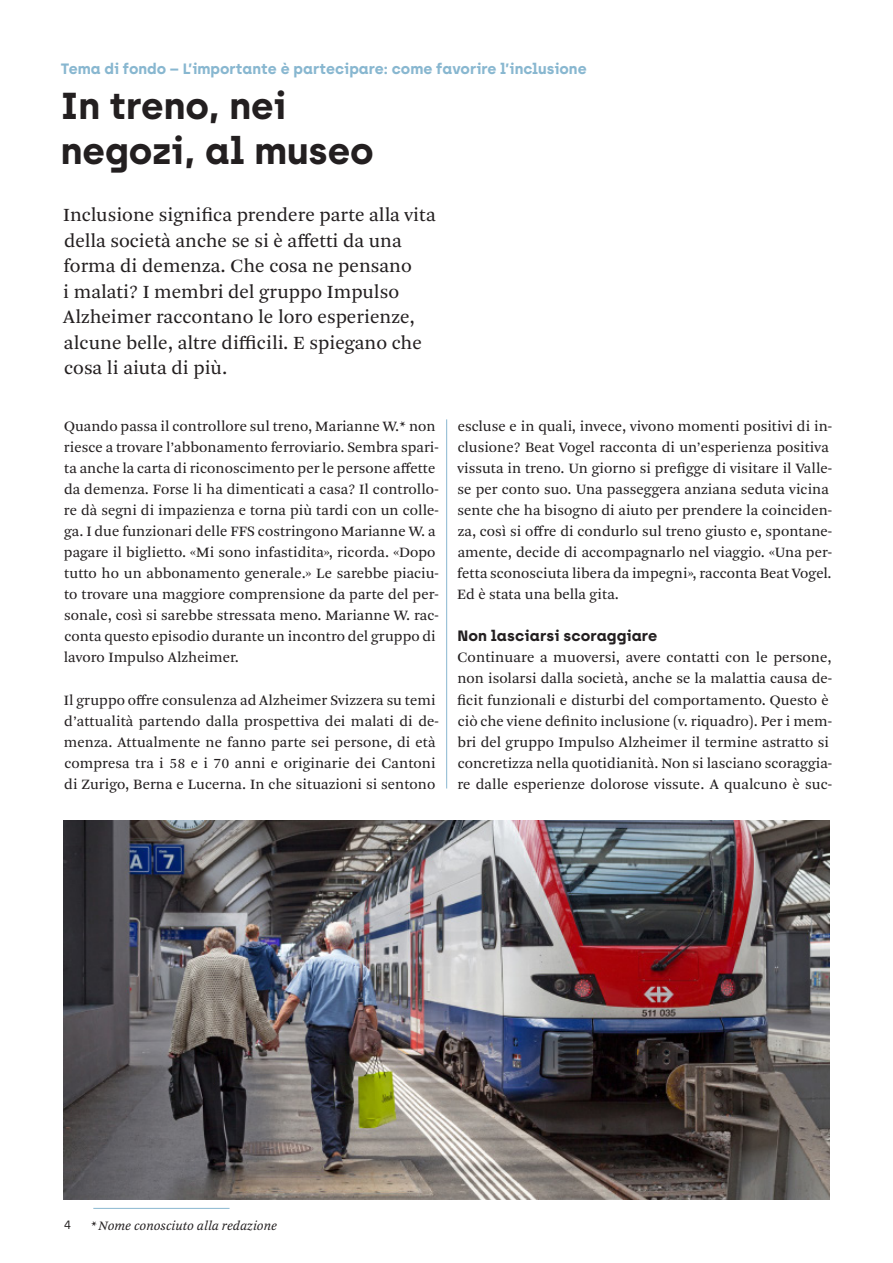
<style>
.page{position:relative;width:893px;height:1263px;background:#fff}
.page>*{position:absolute;margin:0;border:0;box-sizing:border-box;transform-origin:0 0}
.Titel_mittel{font:700 37.5px/45px "Archia";color:#231f20}
.Lead_Arnhem{font:19.5px/25.5px "Arnhem Pro Blond";color:#231f20}
.Copy_ohne_Einzug{font:15px/21px "Arnhem Pro Blond";letter-spacing:.005em;color:#231f20}
.Titel_mittel-2{font:700 15px "Archia";color:#88b7d0}
.Copy_ohne_Einzug-2{font:700 15px "Archia";letter-spacing:.005em;color:#231f20}
.t1{font:italic 13.5px "Arnhem Pro Blond";color:#231f20}
.t2{font:12px "Archia";color:#231f20}
</style>
<div class="page">
<hr style="left:446px;top:419px;width:1px;height:369px;background:#88b7d0">
<hr style="left:93px;top:1208px;width:137px;height:1px;background:#88b7d0">
<img style="left:64px;top:821px;width:765px;height:378px">
<p class="Titel_mittel-2" style="left:61px;top:60px;width:527px">Tema di fondo – L’importante è partecipare: come favorire l’inclusione</p>
<p class="Titel_mittel" style="left:61px;top:83px;width:314px">In treno, nei negozi, al museo</p>
<p class="Lead_Arnhem" style="left:63px;top:203px;width:374px">Inclusione significa prendere parte alla vita della società anche se si è affetti da una forma di demenza. Che cosa ne pensano<br>i malati? I membri del gruppo Impulso Alzheimer raccontano le loro esperienze, alcune belle, altre difficili. E spiegano che cosa li aiuta di più.</p>
<p class="Copy_ohne_Einzug" style="left:64px;top:416px;width:376px">Quando passa il controllore sul treno, Marianne W.* non riesce a trovare l’abbonamento ferroviario. Sembra spari&shy;ta anche la carta di riconoscimento per le persone affette da demenza. Forse li ha dimenticati a casa? Il controllo&shy;re dà segni di impazienza e torna più tardi con un colle&shy;ga. I due funzionari delle FFS costringono Marianne W. a pagare il biglietto. «Mi sono infastidita», ricorda. «Dopo tutto ho un abbonamento generale.» Le sarebbe piaciu&shy;to trovare una maggiore comprensione da parte del per&shy;sonale, così si sarebbe stressata meno. Marianne W. rac&shy;conta questo episodio durante un incontro del gruppo di lavoro Impulso Alzheimer.</p>
<p class="Copy_ohne_Einzug" style="left:64px;top:689px;width:377px">Il gruppo offre consulenza ad Alzheimer Svizzera su temi d’attualità partendo dalla prospettiva dei malati di de&shy;menza. Attualmente ne fanno parte sei persone, di età compresa tra i 58 e i 70 anni e originarie dei Cantoni di Zurigo, Berna e Lucerna. In che situazioni si sentono</p>
<p class="Copy_ohne_Einzug" style="left:457px;top:416px;width:377px">escluse e in quali, invece, vivono momenti positivi di in&shy;clusione? Beat Vogel racconta di un’esperienza positiva vissuta in treno. Un giorno si prefigge di visitare il Valle&shy;se per conto suo. Una passeggera anziana seduta vicina sente che ha bisogno di aiuto per prendere la coinciden&shy;za, così si offre di condurlo sul treno giusto e, spontane&shy;amente, decide di accompagnarlo nel viaggio. «Una per&shy;fetta sconosciuta libera da impegni», racconta Beat Vogel.<br>Ed è stata una bella gita.</p>
<p class="Copy_ohne_Einzug-2" style="left:458px;top:627px;width:201px">Non lasciarsi scoraggiare</p>
<p class="Copy_ohne_Einzug" style="left:457px;top:647px;width:377px">Continuare a muoversi, avere contatti con le persone, non isolarsi dalla società, anche se la malattia causa de&shy;ficit funzionali e disturbi del comportamento. Questo è ciò che viene definito inclusione (v. riquadro). Per i mem&shy;bri del gruppo Impulso Alzheimer il termine astratto si concretizza nella quotidianità. Non si lasciano scoraggia&shy;re dalle esperienze dolorose vissute. A qualcuno è suc-</p>
<p class="t2" style="left:64px;top:1218px;width:9px">4</p>
<p class="t1" style="left:90px;top:1216px;width:188px">* Nome conosciuto alla redazione</p>
</div>
